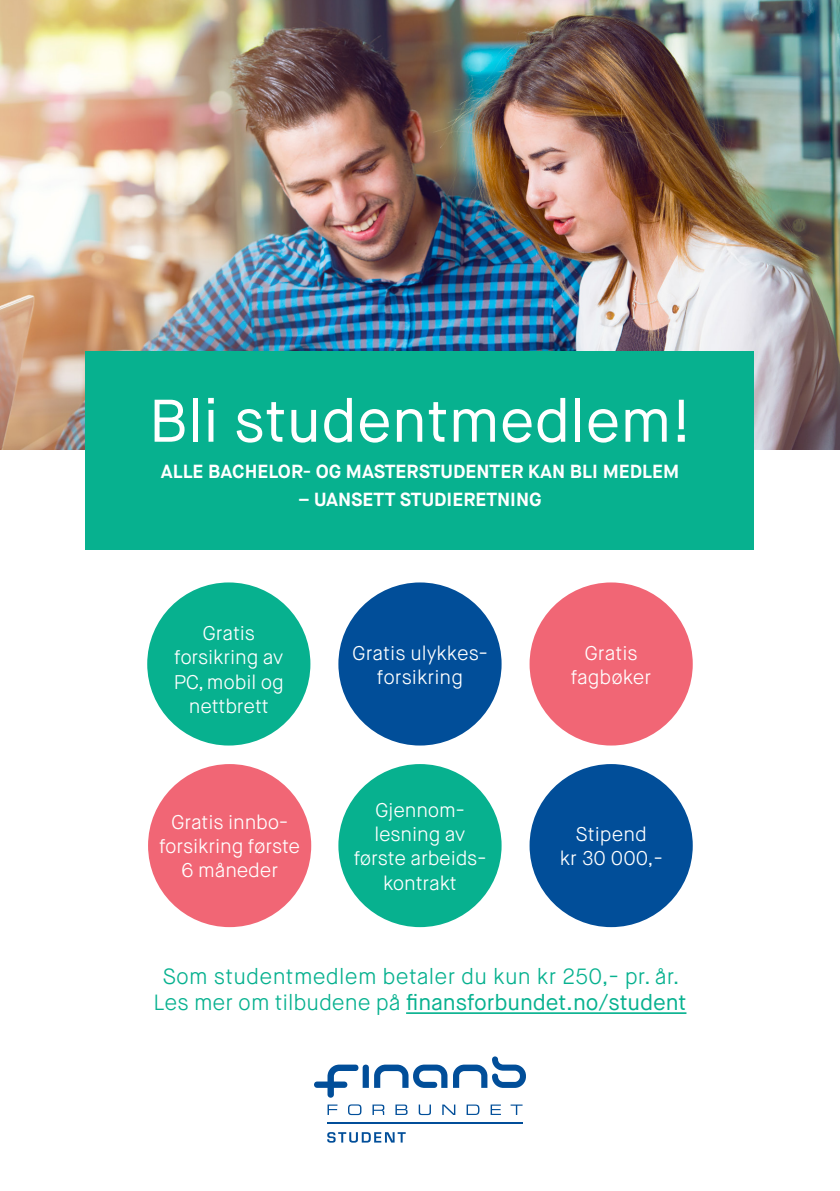
<style>
.page{position:relative;width:840px;height:1191px;background:#fff}
.page>*{position:absolute;margin:0;border:0;box-sizing:border-box;transform-origin:0 0}
.t1{font:60px "Maison Neue";color:#fff}
.t2{font:22px "Maison Neue";letter-spacing:-.005em;color:#07b18f}
.t3{font:300 22px "Maison Neue";letter-spacing:.01em;color:#07b18f}
.t4{font:300 19.8px/24.2px "Maison Neue";letter-spacing:-.01em;color:#fff;text-align:center}
.t5{font:700 19px "Maison Neue";color:#fff}
.s1{font-weight:300}
</style>
<div class="page">
<hr style="left:327px;top:1122px;width:195px;height:2px;background:#014e99">
<svg style="left:314px;top:1064px;width:54px;height:33px"></svg>
<svg style="left:374px;top:1064px;width:73px;height:24px"></svg>
<svg style="left:453px;top:1056px;width:72px;height:32px"></svg>
<svg style="left:327px;top:1104px;width:10px;height:11px"></svg>
<svg style="left:348px;top:1104px;width:13px;height:11px"></svg>
<svg style="left:372px;top:1104px;width:12px;height:11px"></svg>
<svg style="left:395px;top:1104px;width:12px;height:11px"></svg>
<svg style="left:418px;top:1104px;width:12px;height:11px"></svg>
<svg style="left:442px;top:1104px;width:13px;height:11px"></svg>
<svg style="left:466px;top:1104px;width:13px;height:11px"></svg>
<svg style="left:490px;top:1104px;width:10px;height:11px"></svg>
<svg style="left:510px;top:1104px;width:12px;height:11px"></svg>
<svg style="left:327px;top:1132px;width:78px;height:10px"></svg>
<img style="left:0;top:0;width:839px;height:449px">
<div style="left:86px;top:351px;width:667px;height:199px;background:#07b18f"></div>
<hr style="left:406px;top:1012px;width:280px;height:2px;background:#07b18f">
<div style="left:147px;top:582px;width:163px;height:163px;background:#07b18f;border-radius:50%"></div>
<div style="left:338px;top:582px;width:163px;height:163px;background:#014e99;border-radius:50%"></div>
<div style="left:338px;top:764px;width:163px;height:163px;background:#07b18f;border-radius:50%"></div>
<div style="left:529px;top:582px;width:163px;height:163px;background:#f16675;border-radius:50%"></div>
<div style="left:529px;top:764px;width:163px;height:163px;background:#014e99;border-radius:50%"></div>
<div style="left:148px;top:764px;width:163px;height:163px;background:#f16675;border-radius:50%"></div>
<p class="t1" style="left:149px;top:383px;width:543px">Bli studentmedlem!</p>
<p class="t5" style="left:161px;top:459px;width:519px">ALLE BACHELOR- OG MASTERSTUDENTER KAN BLI MEDLEM</p>
<p class="t5" style="left:298px;top:487px;width:245px">– UANSETT STUDIERETNING</p>
<p class="t4" style="left:174px;top:621px;width:111px">Gratis forsikring av<br>PC, mobil og nettbrett</p>
<p class="t4" style="left:159px;top:810px;width:142px">Gratis innbo&shy;forsikring første<br>6 måneder</p>
<p class="t4" style="left:352px;top:641px;width:137px">Gratis ulykkes&shy;forsikring</p>
<p class="t4" style="left:353px;top:798px;width:134px">Gjennom&shy;lesning av første arbeids&shy;kontrakt</p>
<p class="t4" style="left:584px;top:641px;width:55px">Gratis</p>
<p class="t4" style="left:570px;top:665px;width:82px">fagbøker</p>
<p class="t4" style="left:575px;top:822px;width:73px">Stipend</p>
<p class="t4" style="left:559px;top:846px;width:104px">kr 30 000,-</p>
<p class="t3" style="left:162px;top:963px;width:518px">Som studentmedlem betaler du kun kr 250,- pr. år.</p>
<p class="t2" style="left:153px;top:989px;width:534px"><span class="s1">Les mer om tilbudene på</span> finansforbundet.no/student</p>
</div>
